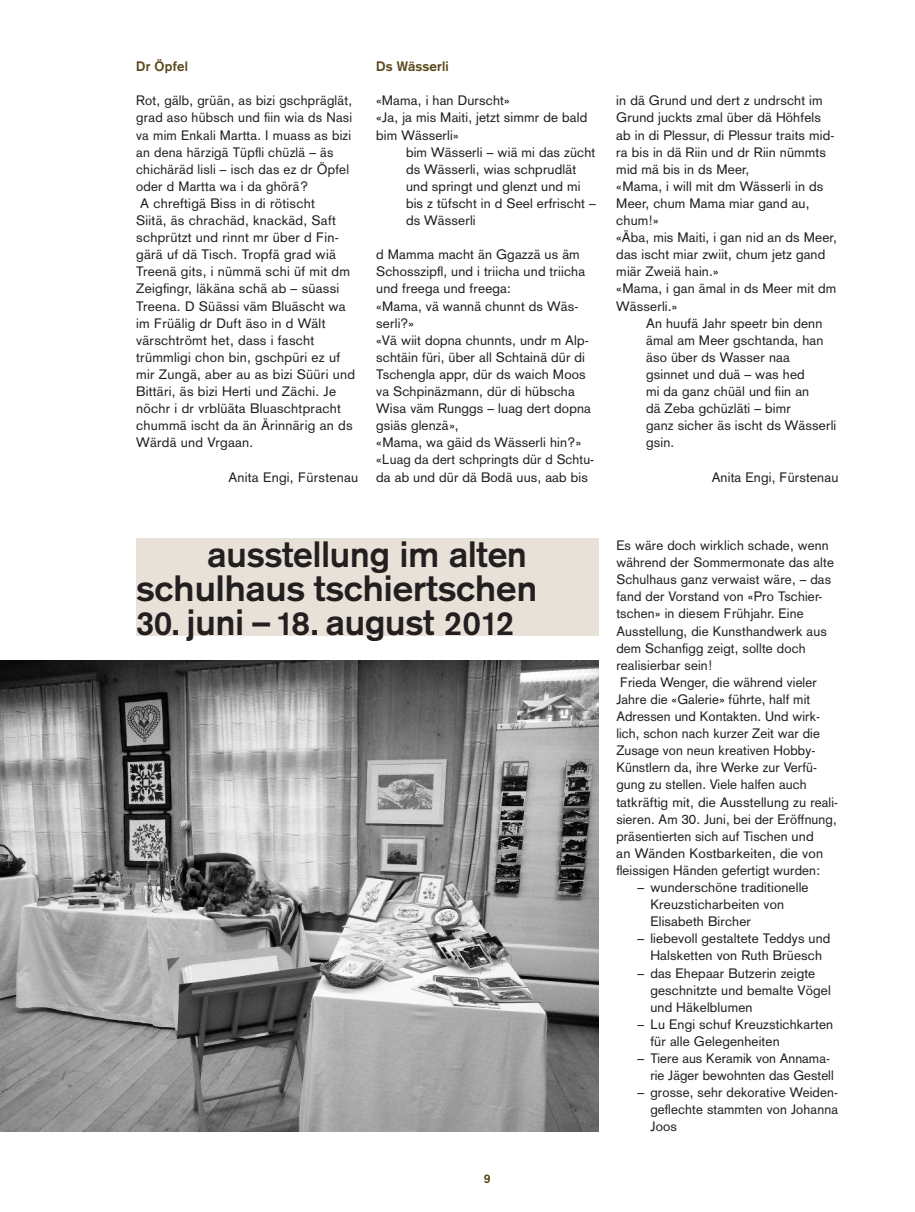
<style>
.page{position:relative;width:915px;height:1212px;background:#fff}
.page>*{position:absolute;margin:0;border:0;box-sizing:border-box;transform-origin:0 0}
.t1{font:700 36px/34.2px "Akzidenz Grotesk";color:#231f20;text-align:right}
.t2{font:13.5px/17.1px "Akzidenz Grotesk";letter-spacing:.01em;color:#231f20}
.t3{font:700 13.5px "Akzidenz Grotesk";letter-spacing:.01em;color:#5a471a}
.t4{font:700 12.3px "Akzidenz Grotesk";color:#5a471a}
.s1{font-size:33px}
</style>
<div class="page">
<div style="left:136px;top:538px;width:462px;height:97px;background:#e7e1d8"></div>
<img style="left:0;top:660px;width:598px;height:471px">
<p class="t3" style="left:136px;top:58px;width:53px">Dr Öpfel</p>
<p class="t2" style="left:136px;top:92px;width:220px">Rot, gälb, grüän, as bizi gschpräglät, grad aso hübsch und fiin wia ds Nasi va mim Enkali Martta. I muass as bizi an dena härzigä Tüpfli chüzlä – äs chichäräd lisli – isch das ez dr Öpfel oder d Martta wa i da ghörä?<br>A chreftigä Biss in di rötischt<br>Siitä, äs chrachäd, knackäd, Saft schprützt und rinnt mr über d Fin&shy;gärä uf dä Tisch. Tropfä grad wiä<br>Treenä gits, i nümmä schi üf mit dm<br>Zeigfingr, läkäna schä ab – süassi<br>Treena. D Süässi väm Bluäscht wa im Früälig dr Duft äso in d Wält värschtrömt het, dass i fascht trümmligi chon bin, gschpüri ez uf mir Zungä, aber au as bizi Süüri und<br>Bittäri, äs bizi Herti und Zächi. Je nöchr i dr vrblüäta Bluaschtpracht chummä ischt da än Ärinnärig an ds<br>Wärdä und Vrgaan.</p>
<p class="t2" style="left:228px;top:468px;width:131px">Anita Engi, Fürstenau</p>
<p class="t3" style="left:376px;top:58px;width:74px">Ds Wässerli</p>
<p class="t2" style="left:376px;top:92px;width:212px">«Mama, i han Durscht»<br>«Ja, ja mis Maiti, jetzt simmr de bald bim Wässerli»</p>
<p class="t2" style="left:406px;top:143px;width:191px">bim Wässerli – wiä mi das zücht ds Wässerli, wias schprudlät und springt und glenzt und mi bis z tüfscht in d Seel erfrischt – ds Wässerli</p>
<p class="t2" style="left:376px;top:246px;width:219px">d Mamma macht än Ggazzä us äm<br>Schosszipfl, und i triicha und triicha und freega und freega:<br>«Mama, vä wannä chunnt ds Wäs&shy;serli?»<br>«Vä wiit dopna chunnts, undr m Alp&shy;schtäin füri, über all Schtainä dür di<br>Tschengla appr, dür ds waich Moos va Schpinäzmann, dür di hübscha<br>Wisa väm Runggs – luag dert dopna gsiäs glenzä»,<br>«Mama, wa gäid ds Wässerli hin?» «Luag da dert schpringts dür d Schtu&shy;da ab und dür dä Bodä uus, aab bis</p>
<p class="t2" style="left:616px;top:92px;width:222px">in dä Grund und dert z undrscht im<br>Grund juckts zmal über dä Höhfels ab in di Plessur, di Plessur traits mid&shy;ra bis in dä Riin und dr Riin nümmts mid mä bis in ds Meer,<br>«Mama, i will mit dm Wässerli in ds<br>Meer, chum Mama miar gand au, chum!»<br>«Äba, mis Maiti, i gan nid an ds Meer, das ischt miar zwiit, chum jetz gand miär Zweiä hain.»<br>«Mama, i gan ämal in ds Meer mit dm<br>Wässerli.»</p>
<p class="t2" style="left:646px;top:314px;width:192px">An huufä Jahr speetr bin denn ämal am Meer gschtanda, han äso über ds Wasser naa<br>gsinnet und duä – was hed<br>mi da ganz chüäl und fiin an<br>dä Zeba gchüzläti – bimr<br>ganz sicher äs ischt ds Wässerli gsin.</p>
<p class="t2" style="left:711px;top:468px;width:128px">Anita Engi, Fürstenau</p>
<h1 class="t1" style="left:136px;top:537px;width:402px">ausstellung im alten schulhaus tschiertschen</h1>
<h1 class="t1" style="left:136px;top:605px;width:379px"><span class="s1">30</span>. juni – <span class="s1">18</span>. august <span class="s1">2012</span></h1>
<p class="t4" style="left:483px;top:1171px;width:8px">9</p>
<p class="t2" style="left:616px;top:537px;width:223px">Es wäre doch wirklich schade, wenn während der Sommermonate das alte Schulhaus ganz verwaist wäre, – das fand der Vorstand von «Pro Tschier&shy;tschen» in diesem Frühjahr. Eine Ausstellung, die Kunsthandwerk aus dem Schanfigg zeigt, sollte doch realisierbar sein!<br>Frieda Wenger, die während vieler Jahre die «Galerie» führte, half mit Adressen und Kontakten. Und wirk&shy;lich, schon nach kurzer Zeit war die Zusage von neun kreativen Hobby-Künstlern da, ihre Werke zur Verfü&shy;gung zu stellen. Viele halfen auch tatkräftig mit, die Ausstellung zu reali&shy;sieren. Am 30. Juni, bei der Eröffnung, präsentierten sich auf Tischen und<br>an Wänden Kostbarkeiten, die von fleissigen Händen gefertigt wurden:</p>
<p class="t2" style="left:650px;top:879px;width:160px;text-indent:-13px">– wunderschöne traditionelle<br>Kreuzsticharbeiten von<br>Elisabeth Bircher</p>
<p class="t2" style="left:637px;top:930px;width:194px;text-align:center">– liebevoll gestaltete Teddys und<br>Halsketten von Ruth Brüesch</p>
<p class="t2" style="left:650px;top:964px;width:182px;text-indent:-13px">– das Ehepaar Butzerin zeigte geschnitzte und bemalte Vögel und Häkelblumen</p>
<p class="t2" style="left:650px;top:1015px;width:184px;text-indent:-13px">– Lu Engi schuf Kreuzstichkarten für alle Gelegenheiten</p>
<p class="t2" style="left:637px;top:1050px;width:197px;text-align:right">– Tiere aus Keramik von Annama&shy;rie Jäger bewohnten das Gestell</p>
<p class="t2" style="left:650px;top:1084px;width:189px;text-align:justify;text-indent:-13px">– grosse, sehr dekorative Weiden&shy;geflechte stammten von Johanna Joos</p>
</div>
